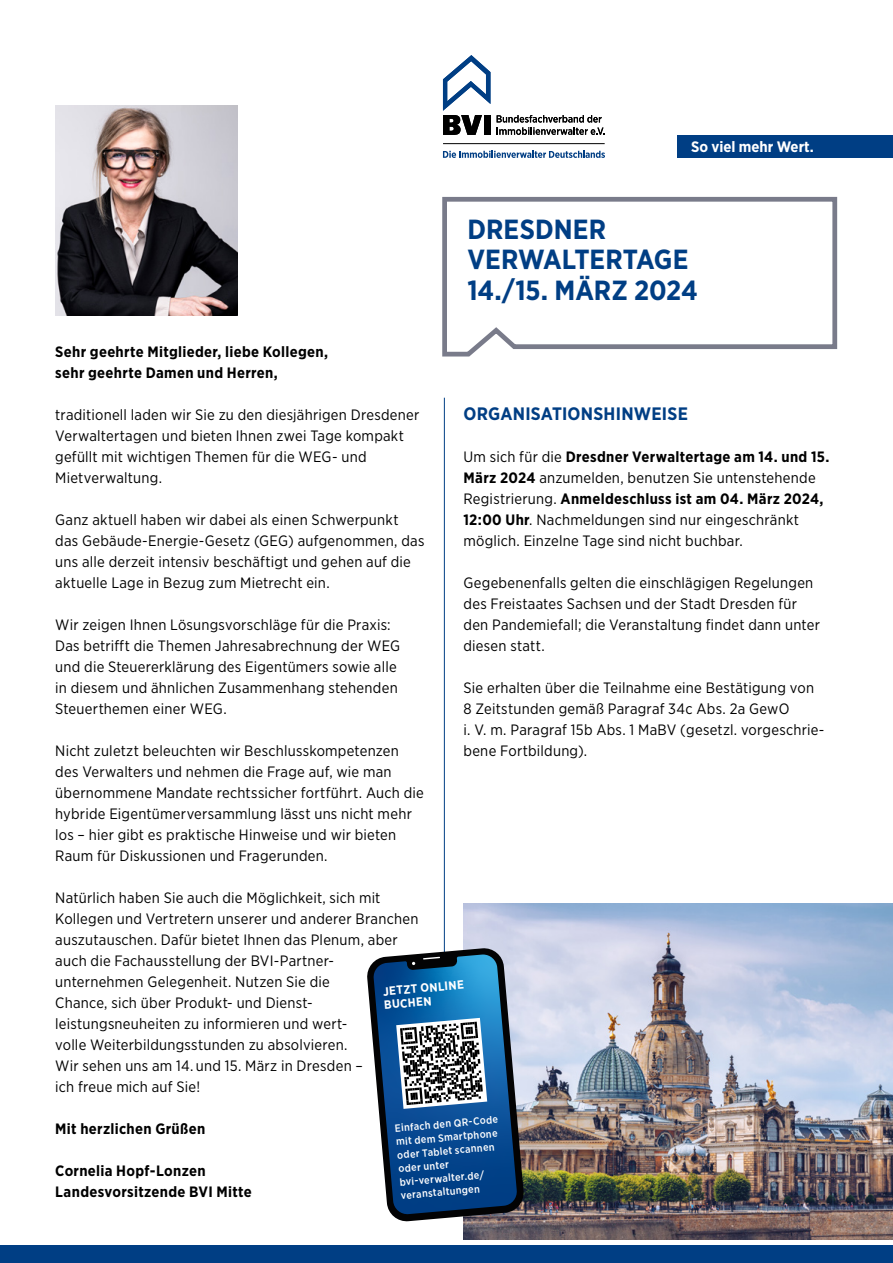
<style>
.page{position:relative;width:893px;height:1263px;background:#fff}
.page>*{position:absolute;margin:0;border:0;box-sizing:border-box;transform-origin:0 0}
.t1{font:700 27.6px/30.8px "Gotham Narrow";color:#003e84}
.H1_Head_versal{font:700 18px "Gotham Narrow";letter-spacing:.015em;color:#003e84}
.t2{font:700 15.15px "Gotham Narrow";color:#fff}
.p_fliesstext{font:15px/21px "Gotham Narrow";letter-spacing:.015em;color:#000}
.p_fliesstext-2{font:700 15px "Gotham Narrow";letter-spacing:.02em;color:#000}
.p_fliesstext-3{font:700 12px/13.5px "Gotham Narrow";color:#fff}
.p_fliesstext-4{font:500 10.5px/13.5px "Gotham Narrow";color:#fff}
.s1{font-weight:700}
</style>
<div class="page">
<div style="left:0;top:1246px;width:893px;height:17px;background:#003e84"></div>
<svg style="left:443px;top:55px;width:47px;height:80px"></svg>
<div style="left:484px;top:115px;width:6px;height:20px;background:#000"></div>
<svg style="left:497px;top:115px;width:108px;height:20px"></svg>
<hr style="left:443px;top:143px;width:162px;height:1px;background:#000">
<svg style="left:443px;top:151px;width:162px;height:7px"></svg>
<div style="left:677px;top:135px;width:216px;height:23px;background:#003e84"></div>
<img style="left:55px;top:105px;width:182px;height:210px">
<svg style="left:442px;top:196px;width:396px;height:161px"></svg>
<img style="left:463px;top:903px;width:430px;height:336px">
<hr style="left:444px;top:398px;width:1px;height:598px;background:#003e84">
<svg style="left:367px;top:947px;width:157px;height:275px;background:#436c94"></svg>
<p class="t2" style="left:691px;top:137px;width:124px">So viel mehr Wert.</p>
<p class="t1" style="left:467px;top:213px;width:222px">DRESDNER<br>VERWALTERTAGE</p>
<p class="t1" style="left:467px;top:275px;width:232px">14./15. MÄRZ 2024</p>
<p class="p_fliesstext-2" style="left:55px;top:342px;width:274px">Sehr geehrte Mitglieder, liebe Kollegen,</p>
<p class="p_fliesstext-2" style="left:55px;top:363px;width:224px">sehr geehrte Damen und Herren,</p>
<p class="p_fliesstext" style="left:55px;top:404px;width:366px">traditionell laden wir Sie zu den diesjährigen Dresdener Verwaltertagen und bieten Ihnen zwei Tage kompakt gefüllt mit wichtigen Themen für die WEG- und Mietverwaltung.</p>
<p class="p_fliesstext" style="left:55px;top:509px;width:371px">Ganz aktuell haben wir dabei als einen Schwerpunkt das Gebäude-Energie-Gesetz (GEG) aufgenommen, das uns alle derzeit intensiv beschäftigt und gehen auf die aktuelle Lage in Bezug zum Mietrecht ein.</p>
<p class="p_fliesstext" style="left:55px;top:614px;width:346px">Wir zeigen Ihnen Lösungsvorschläge für die Praxis:<br>Das betrifft die Themen Jahresabrechnung der WEG und die Steuererklärung des Eigentümers sowie alle in diesem und ähnlichen Zusammenhang stehenden Steuerthemen einer WEG.</p>
<p class="p_fliesstext" style="left:55px;top:740px;width:370px">Nicht zuletzt beleuchten wir Beschlusskompetenzen des Verwalters und nehmen die Frage auf, wie man übernommene Mandate rechtssicher fortführt. Auch die hybride Eigentümerversammlung lässt uns nicht mehr los – hier gibt es praktische Hinweise und wir bieten Raum für Diskussionen und Fragerunden.</p>
<p class="p_fliesstext" style="left:55px;top:887px;width:365px">Natürlich haben Sie auch die Möglichkeit, sich mit Kollegen und Vertretern unserer und anderer Branchen auszutauschen. Dafür bietet Ihnen das Plenum, aber auch die Fachausstellung der BVI-Partner&shy;unternehmen Gelegenheit. Nutzen Sie die<br>Chance, sich über Produkt- und Dienst&shy;leistungsneuheiten zu informieren und wert-<br>volle Weiterbildungsstunden zu absolvieren.</p>
<p class="p_fliesstext" style="left:55px;top:1055px;width:309px">Wir sehen uns am 14. und 15. März in Dresden – ich freue mich auf Sie!</p>
<p class="p_fliesstext-2" style="left:55px;top:1119px;width:152px">Mit herzlichen Grüßen</p>
<p class="p_fliesstext-2" style="left:55px;top:1161px;width:152px">Cornelia Hopf-Lonzen</p>
<p class="p_fliesstext-2" style="left:55px;top:1182px;width:198px">Landesvorsitzende BVI Mitte</p>
<h1 class="H1_Head_versal" style="left:463px;top:402px;width:226px">ORGANISATIONSHINWEISE</h1>
<p class="p_fliesstext" style="left:463px;top:446px;width:368px">Um sich für die <span class="s1">Dresdner Verwaltertage am 14. und 15.<br>März 2024</span> anzumelden, benutzen Sie untenstehende Registrierung. <span class="s1">Anmeldeschluss ist am 04. März 2024, 12:00 Uhr</span>. Nachmeldungen sind nur eingeschränkt möglich. Einzelne Tage sind nicht buchbar.</p>
<p class="p_fliesstext" style="left:463px;top:572px;width:358px">Gegebenenfalls gelten die einschlägigen Regelungen des Freistaates Sachsen und der Stadt Dresden für den Pandemiefall; die Veranstaltung findet dann unter diesen statt.</p>
<p class="p_fliesstext" style="left:463px;top:677px;width:361px">Sie erhalten über die Teilnahme eine Bestätigung von 8 Zeitstunden gemäß Paragraf 34c Abs. 2a GewO<br>i. V. m. Paragraf 15b Abs. 1 MaBV (gesetzl. vorgeschrie&shy;bene Fortbildung).</p>
<p class="p_fliesstext-3" style="left:382px;top:984px;width:83px;rotate:-5deg">JETZT ONLINE<br>BUCHEN</p>
<p class="p_fliesstext-4" style="left:394px;top:1121px;width:105px;rotate:-5deg">Einfach den QR-Code mit dem Smartphone oder Tablet scannen oder unter bvi-verwalter.de/ veranstaltungen</p>
</div>
